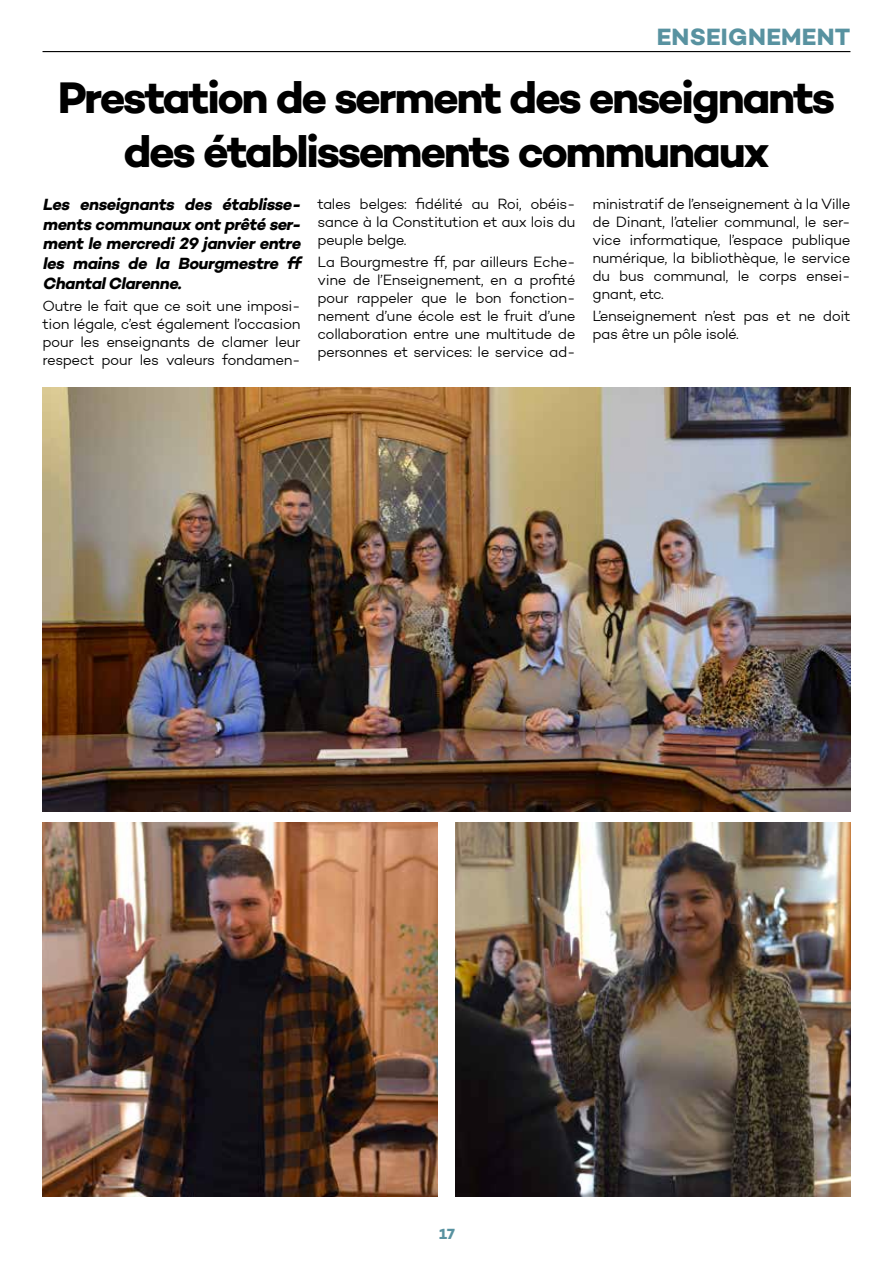
<style>
.page{position:relative;width:893px;height:1263px;background:#fff}
.page>*{position:absolute;margin:0;border:0;box-sizing:border-box;transform-origin:0 0}
.t1{font:700 45px/54px "Campton";letter-spacing:-.055em;color:#000;text-align:center}
.t2{font:700 24px "Campton";letter-spacing:.01em;color:#5892a0}
.t3{font:italic 700 16.5px/19.8px "Campton";color:#000;text-align:justify}
.t4{font:300 15px/18px "Campton";letter-spacing:-.03em;color:#000;text-align:justify}
.t5{font:700 15px "Campton";color:#5892a0}
</style>
<div class="page">
<hr style="left:43px;top:51px;width:807px;height:1px;background:#000">
<img style="left:43px;top:388px;width:807px;height:423px">
<img style="left:43px;top:822px;width:395px;height:374px">
<img style="left:455px;top:822px;width:395px;height:374px">
<h2 class="t2" style="left:657px;top:21px;width:195px">ENSEIGNEMENT</h2>
<h1 class="t1" style="left:58px;top:70px;width:779px">Prestation de serment des enseignants des établissements communaux</h1>
<p class="t3" style="left:43px;top:194px;width:263px">Les enseignants des établisse&shy;ments communaux ontprêté ser&shy;mentle mercredi29 janvierentre les mains de la Bourgmestre ff ChantalClarenne.</p>
<p class="t4" style="left:43px;top:297px;width:260px">Outre le fait que ce soit une imposi&shy;tion légale, c’est également l’occasion pour les enseignants de clamer leur respect pour les valeurs fondamen-</p>
<p class="t4" style="left:317px;top:194px;width:260px">tales belges: fidélité au Roi, obéis&shy;sance à la Constitution et aux lois du peuple belge.</p>
<p class="t4" style="left:317px;top:253px;width:260px">La Bourgmestre ff, par ailleurs Eche&shy;vine de l’Enseignement, en a profité pour rappeler que le bon fonction&shy;nement d’une école est le fruit d’une collaboration entre une multitude de personnes et services: le service ad-</p>
<p class="t4" style="left:592px;top:194px;width:260px">ministratif de l’enseignement à la Ville de Dinant, l’atelier communal, le ser&shy;vice informatique, l’espace publique numérique, la bibliothèque, le service du bus communal, le corps ensei&shy;gnant, etc.</p>
<p class="t4" style="left:592px;top:307px;width:260px">L’enseignement n’est pas et ne doit pas être un pôle isolé.</p>
<p class="t5" style="left:439px;top:1224px;width:17px">17</p>
</div>
